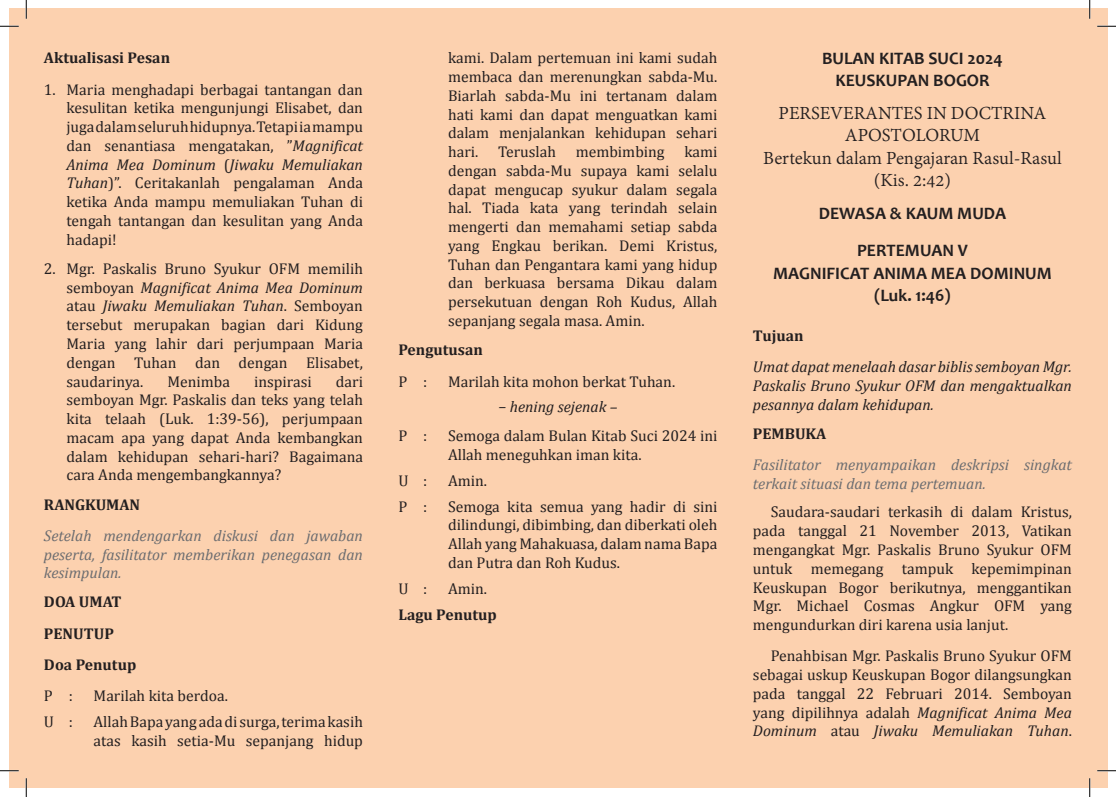
<style>
.page{position:relative;width:1116px;height:797px;background:#fff}
.page>*{position:absolute;margin:0;border:0;box-sizing:border-box;transform-origin:0 0}
.t1{font:20px/22.5px "Adobe Devanagari";color:#231f20;text-align:center}
.t2{font:700 17.5px/22.5px "Candara";color:#231f20;text-align:center}
.t3{font:15.62px/18.8px "Cambria";color:#231f20;text-align:justify}
.t4{font:italic 15.62px/18.8px "Cambria";color:#6c6d70}
.t5{font:italic 15.62px/18.8px "Cambria";color:#231f20;text-align:justify}
.t6{font:700 15.62px/31.2px "Cambria";color:#231f20}
.s1{font-style:italic}
</style>
<div class="page">
<div style="left:9px;top:9px;width:1098px;height:779px;background:#fcd1af"></div>
<svg style="left:0;top:25px;width:19px;height:2px"></svg>
<svg style="left:1097px;top:25px;width:18px;height:2px"></svg>
<svg style="left:0;top:770px;width:19px;height:1px"></svg>
<svg style="left:1097px;top:770px;width:18px;height:1px"></svg>
<svg style="left:25px;top:0;width:2px;height:19px"></svg>
<svg style="left:25px;top:778px;width:2px;height:19px"></svg>
<svg style="left:1088px;top:0;width:2px;height:19px"></svg>
<svg style="left:1089px;top:778px;width:1px;height:19px"></svg>
<p class="t6" style="left:44px;top:42px;width:128px">Aktualisasi Pesan</p>
<p class="t3" style="left:66px;top:80px;width:298px;text-indent:-22px">1. Maria menghadapi berbagai tantangan dan kesulitan ketika mengunjungi Elisabet, dan juga dalam seluruh hidupnya. Tetapi ia mampu dan senantiasa mengatakan, ”<span class="s1">Magnificat Anima Mea Dominum</span> (<span class="s1">Jiwaku Memuliakan Tuhan</span>)”. Ceritakanlah pengalaman Anda ketika Anda mampu memuliakan Tuhan di tengah tantangan dan kesulitan yang Anda hadapi!</p>
<p class="t3" style="left:66px;top:259px;width:298px;text-indent:-22px">2. Mgr. Paskalis Bruno Syukur OFM memilih semboyan <span class="s1">Magnificat Anima Mea Dominum </span>atau <span class="s1">Jiwaku Memuliakan Tuhan</span>. Semboyan tersebut merupakan bagian dari Kidung Maria yang lahir dari perjumpaan Maria dengan Tuhan dan dengan Elisabet, saudarinya.</p>
<p class="t3" style="left:66px;top:372px;width:298px;text-indent:269px">dari semboyan Mgr. Paskalis dan teks yang telah kita telaah (Luk. 1:39-56), perjumpaan macam apa yang dapat Anda kembangkan dalam kehidupan sehari-hari? Bagaimana cara Anda mengembangkannya?</p>
<p class="t6" style="left:44px;top:488px;width:98px">RANGKUMAN</p>
<p class="t4" style="left:44px;top:525px;width:320px;text-align:justify">Setelah mendengarkan diskusi dan jawaban peserta, fasilitator memberikan penegasan dan kesimpulan.</p>
<p class="t6" style="left:44px;top:585px;width:94px">DOA UMAT<br>PENUTUP<br>Doa Penutup</p>
<p class="t3" style="left:44px;top:686px;width:30px">P :</p>
<p class="t3" style="left:94px;top:686px;width:136px">Marilah kita berdoa.</p>
<p class="t3" style="left:44px;top:712px;width:30px">U :</p>
<p class="t3" style="left:94px;top:712px;width:271px">Allah Bapa yang ada di surga, terima kasih atas kasih setia-Mu sepanjang hidup</p>
<p class="t3" style="left:167px;top:372px;width:64px">Menimba</p>
<p class="t3" style="left:254px;top:372px;width:59px">inspirasi</p>
<p class="t3" style="left:448px;top:48px;width:271px">kami. Dalam pertemuan ini kami sudah membaca dan merenungkan sabda-Mu.<br>Biarlah sabda-Mu ini tertanam dalam hati kami dan dapat menguatkan kami dalam menjalankan kehidupan sehari hari.</p>
<p class="t3" style="left:448px;top:142px;width:271px;text-indent:236px">kami dengan sabda-Mu supaya kami selalu dapat mengucap syukur dalam segala hal. Tiada kata yang terindah selain mengerti dan memahami setiap sabda yang Engkau berikan. Demi Kristus, Tuhan dan Pengantara kami yang hidup dan berkuasa bersama Dikau dalam persekutuan dengan Roh Kudus, Allah sepanjang segala masa. Amin.</p>
<p class="t6" style="left:398px;top:334px;width:86px">Pengutusan</p>
<p class="t3" style="left:398px;top:372px;width:30px">P :</p>
<p class="t3" style="left:448px;top:372px;width:229px">Marilah kita mohon berkat Tuhan.</p>
<p class="t5" style="left:498px;top:397px;width:121px">− hening sejenak –</p>
<p class="t3" style="left:398px;top:426px;width:30px">P :</p>
<p class="t3" style="left:448px;top:426px;width:271px">Semoga dalam Bulan Kitab Suci 2024 ini<br>Allah meneguhkan iman kita.</p>
<p class="t3" style="left:398px;top:471px;width:30px">U :</p>
<p class="t3" style="left:448px;top:471px;width:41px">Amin.</p>
<p class="t3" style="left:398px;top:497px;width:30px">P :</p>
<p class="t3" style="left:448px;top:497px;width:271px">Semoga kita semua yang hadir di sini dilindungi, dibimbing, dan diberkati oleh Allah yang Mahakuasa, dalam nama Bapa dan Putra dan Roh Kudus.</p>
<p class="t3" style="left:398px;top:579px;width:30px">U :</p>
<p class="t3" style="left:448px;top:579px;width:41px">Amin.</p>
<p class="t6" style="left:398px;top:598px;width:100px">Lagu Penutup</p>
<p class="t3" style="left:498px;top:142px;width:59px">Teruslah</p>
<p class="t3" style="left:576px;top:142px;width:90px">membimbing</p>
<p class="t2" style="left:822px;top:47px;width:182px">BULAN KITAB SUCI 2024<br>KEUSKUPAN BOGOR</p>
<p class="t1" style="left:763px;top:103px;width:300px">PERSEVERANTES IN DOCTRINA<br>APOSTOLORUM<br>Bertekun dalam Pengajaran Rasul-Rasul (Kis. 2:42)</p>
<p class="t2" style="left:818px;top:194px;width:189px;line-height:37.5px">DEWASA &amp; KAUM MUDA<br>PERTEMUAN V</p>
<p class="t2" style="left:773px;top:262px;width:280px">MAGNIFICAT ANIMA MEA DOMINUM (Luk. 1:46)</p>
<p class="t6" style="left:753px;top:320px;width:52px">Tujuan</p>
<p class="t5" style="left:753px;top:357px;width:320px">Umat dapat menelaah dasar biblis semboyan Mgr.<br>Paskalis Bruno Syukur OFM dan mengaktualkan pesannya dalam kehidupan.</p>
<p class="t6" style="left:753px;top:417px;width:75px">PEMBUKA</p>
<p class="t4" style="left:753px;top:454px;width:320px">Fasilitator menyampaikan deskripsi singkat terkait situasi dan tema pertemuan.</p>
<p class="t3" style="left:753px;top:502px;width:320px;text-indent:18px">Saudara-saudari terkasih di dalam Kristus, pada tanggal 21 November 2013, Vatikan mengangkat Mgr. Paskalis Bruno Syukur OFM untuk memegang tampuk kepemimpinan Keuskupan Bogor berikutnya, menggantikan Mgr. Michael Cosmas Angkur OFM yang mengundurkan diri karena usia lanjut.</p>
<p class="t3" style="left:753px;top:646px;width:320px;text-indent:18px">Penahbisan Mgr. Paskalis Bruno Syukur OFM sebagai uskup Keuskupan Bogor dilangsungkan pada tanggal 22 Februari 2014. Semboyan yang dipilihnya adalah <span class="s1">Magnificat Anima Mea Dominum</span> atau <span class="s1">Jiwaku Memuliakan Tuhan</span>.</p>
</div>
